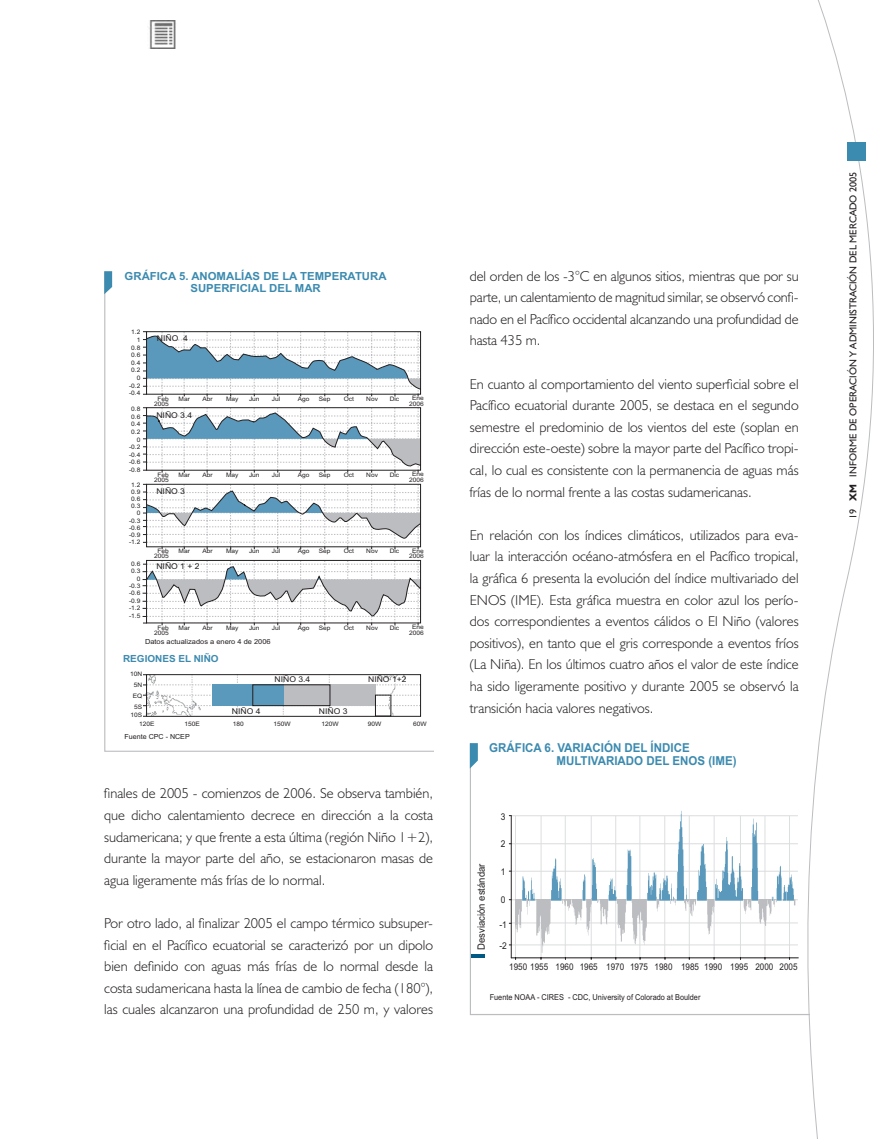
<style>
.page{position:relative;width:884px;height:1139px;background:#fff}
.page>*{position:absolute;margin:0;border:0;box-sizing:border-box;transform-origin:0 0}
.t1{font:300 14.4px/21.6px "Humanist 521 BT";color:#231f20;text-align:justify}
.t2{font:700 12.3px/13px "Arial";color:#3b8aaf;scale:.94 1}
.t3{font:700 11.1px/11.9px "Arial";color:#3b8aaf;text-align:center}
.t4{font:10.05px "Humanist 521 BT";color:#231f20}
.t5{font:10.05px "Arial";color:#231f20;scale:.94 1}
.t6{font:700 9.75px "Arial";color:#3b8aaf}
.t7{font:9.3px "Arial";color:#231f20;scale:.88 1}
.t8{font:9.3px "Arial";color:#231f20;scale:.9 1}
.t9{font:8.1px "Arial";color:#231f20;scale:.9 1}
.t10{font:7.95px "Arial";color:#231f20;scale:1.07 1}
.t11{font:6.9px "Arial";color:#231f20;scale:1.07 1}
.t12{font:6.9px "Arial";color:#231f20}
.t13{font:6.15px/7.6px "Arial";color:#231f20;text-align:center;scale:1.07 1}
.s1{font-weight:700}
</style>
<div class="page">
<svg style="left:790px;top:0;width:84px;height:1139px"></svg>
<div style="left:847px;top:142px;width:18px;height:19px;background:#3b8aaf"></div>
<svg style="left:469px;top:742px;width:340px;height:273px"></svg>
<svg style="left:470px;top:743px;width:8px;height:26px"></svg>
<hr style="left:471px;top:954px;width:14px;height:3px;background:#005983">
<img style="left:485px;top:794px;width:313px;height:106px">
<img style="left:485px;top:900px;width:313px;height:73px">
<svg style="left:104px;top:271px;width:329px;height:481px"></svg>
<svg style="left:104px;top:271px;width:8px;height:23px"></svg>
<svg style="left:142px;top:561px;width:278px;height:64px"></svg>
<svg style="left:146px;top:331px;width:275px;height:293px"></svg>
<img style="left:131px;top:670px;width:302px;height:62px">
<div style="left:146px;top:674px;width:275px;height:43px;border:1px solid #231f20"></div>
<img style="left:149px;top:20px;width:27px;height:29px">
<p class="t3" style="left:125px;top:270px;width:263px">GRÁFICA 5. ANOMALÍAS DE LA TEMPERATURA<br>SUPERFICIAL DEL MAR</p>
<p class="t13" style="left:129px;top:329px;width:12px;text-align:right">1.2<br>1<br>0.8<br>0.6<br>0.4<br>0.2<br>0 -0.2 -0.4</p>
<p class="t10" style="left:156px;top:412px;width:35px">NIÑO 3.4</p>
<p class="t10" style="left:157px;top:335px;width:30px">NIÑO 4</p>
<p class="t13" style="left:154px;top:397px;width:15px;line-height:5.1px">Feb<br>2005</p>
<p class="t13" style="left:178px;top:396px;width:12px">Mar</p>
<p class="t13" style="left:202px;top:396px;width:11px">Abr</p>
<p class="t13" style="left:226px;top:396px;width:13px">May</p>
<p class="t13" style="left:249px;top:396px;width:11px">Jun</p>
<p class="t13" style="left:272px;top:396px;width:9px">Jul</p>
<p class="t13" style="left:298px;top:396px;width:12px">Ago</p>
<p class="t13" style="left:319px;top:396px;width:12px">Sep</p>
<p class="t13" style="left:344px;top:396px;width:11px">Oct</p>
<p class="t13" style="left:366px;top:396px;width:12px">Nov</p>
<p class="t13" style="left:389px;top:396px;width:10px">Dic</p>
<p class="t13" style="left:409px;top:396px;width:15px;line-height:5.1px">Ene<br>2006</p>
<p class="t13" style="left:129px;top:406px;width:12px;text-align:right">0.8<br>0.6<br>0.4<br>0.2<br>0 -0.2 -0.4 -0.6 -0.8</p>
<p class="t13" style="left:129px;top:481px;width:12px;line-height:7.2px;text-align:right">1.2<br>0.9<br>0.6<br>0.3<br>0 -0.3 -0.6 -0.9 -1.2</p>
<p class="t13" style="left:129px;top:561px;width:12px;text-align:right">0.6<br>0.3<br>0 -0.3 -0.6 -0.9 -1.2 -1.5</p>
<p class="t13" style="left:154px;top:473px;width:15px;line-height:5.1px">Feb<br>2005</p>
<p class="t13" style="left:178px;top:472px;width:12px">Mar</p>
<p class="t13" style="left:202px;top:472px;width:11px">Abr</p>
<p class="t13" style="left:226px;top:472px;width:13px">May</p>
<p class="t13" style="left:249px;top:472px;width:11px">Jun</p>
<p class="t13" style="left:272px;top:472px;width:9px">Jul</p>
<p class="t13" style="left:298px;top:472px;width:12px">Ago</p>
<p class="t13" style="left:319px;top:472px;width:12px">Sep</p>
<p class="t13" style="left:344px;top:472px;width:11px">Oct</p>
<p class="t13" style="left:366px;top:472px;width:12px">Nov</p>
<p class="t13" style="left:389px;top:472px;width:10px">Dic</p>
<p class="t13" style="left:409px;top:472px;width:15px;line-height:5.1px">Ene<br>2006</p>
<p class="t10" style="left:156px;top:488px;width:28px">NIÑO 3</p>
<p class="t13" style="left:154px;top:549px;width:15px;line-height:5.1px">Feb<br>2005</p>
<p class="t13" style="left:178px;top:548px;width:12px">Mar</p>
<p class="t13" style="left:202px;top:548px;width:11px">Abr</p>
<p class="t13" style="left:226px;top:548px;width:13px">May</p>
<p class="t13" style="left:249px;top:548px;width:11px">Jun</p>
<p class="t13" style="left:272px;top:548px;width:9px">Jul</p>
<p class="t13" style="left:298px;top:548px;width:12px">Ago</p>
<p class="t13" style="left:319px;top:548px;width:12px">Sep</p>
<p class="t13" style="left:344px;top:548px;width:11px">Oct</p>
<p class="t13" style="left:366px;top:548px;width:12px">Nov</p>
<p class="t13" style="left:389px;top:548px;width:10px">Dic</p>
<p class="t13" style="left:409px;top:549px;width:15px;line-height:5.1px">Ene<br>2006</p>
<p class="t10" style="left:156px;top:564px;width:42px">NIÑO 1 + 2</p>
<p class="t13" style="left:178px;top:624px;width:12px">Mar</p>
<p class="t13" style="left:202px;top:624px;width:11px">Abr</p>
<p class="t13" style="left:226px;top:624px;width:13px">May</p>
<p class="t13" style="left:249px;top:624px;width:11px">Jun</p>
<p class="t13" style="left:272px;top:624px;width:9px">Jul</p>
<p class="t13" style="left:298px;top:624px;width:12px">Ago</p>
<p class="t13" style="left:319px;top:624px;width:12px">Sep</p>
<p class="t13" style="left:344px;top:624px;width:11px">Oct</p>
<p class="t13" style="left:366px;top:624px;width:12px">Nov</p>
<p class="t13" style="left:389px;top:624px;width:10px">Dic</p>
<p class="t13" style="left:409px;top:625px;width:15px;line-height:5.1px">Ene<br>2006</p>
<p class="t13" style="left:154px;top:626px;width:15px;line-height:5.1px">Feb<br>2005</p>
<p class="t11" style="left:145px;top:639px;width:119px">Datos actualizados a enero 4 de 2006</p>
<p class="t6" style="left:123px;top:653px;width:97px">REGIONES EL NIÑO</p>
<p class="t13" style="left:133px;top:669px;width:10px;line-height:10.8px;text-align:justify;text-indent:-3px">10N 5N EQ 5S</p>
<p class="t13" style="left:130px;top:712px;width:12px">10S</p>
<p class="t10" style="left:274px;top:676px;width:35px">NIÑO 3.4</p>
<p class="t10" style="left:232px;top:708px;width:28px">NIÑO 4</p>
<p class="t10" style="left:319px;top:708px;width:28px">NIÑO 3</p>
<p class="t10" style="left:368px;top:676px;width:37px">NIÑO 1+2</p>
<p class="t13" style="left:139px;top:720px;width:16px">120E</p>
<p class="t13" style="left:184px;top:721px;width:16px">150E</p>
<p class="t13" style="left:233px;top:721px;width:12px">180</p>
<p class="t13" style="left:273px;top:721px;width:18px">150W</p>
<p class="t13" style="left:321px;top:721px;width:18px">120W</p>
<p class="t13" style="left:368px;top:721px;width:14px">90W</p>
<p class="t13" style="left:413px;top:721px;width:14px">60W</p>
<p class="t12" style="left:125px;top:734px;width:67px">Fuente CPC - NCEP</p>
<p class="t1" style="left:104px;top:784px;width:330px">finales de 2005 - comienzos de 2006. Se observa también, que dicho calentamiento decrece en dirección a la costa sudamericana; y que frente a esta última (región Niño 1+2), durante la mayor parte del año, se estacionaron masas de agua ligeramente más frías de lo normal.</p>
<p class="t1" style="left:104px;top:914px;width:330px">Por otro lado, al finalizar 2005 el campo térmico subsuper&shy;ficial en el Pacífico ecuatorial se caracterizó por un dipolo bien definido con aguas más frías de lo normal desde la costa sudamericana hasta la línea de cambio de fecha (180°), las cuales alcanzaron una profundidad de 250 m, y valores</p>
<p class="t1" style="left:469px;top:266px;width:330px">del orden de los -3°C en algunos sitios, mientras que por su parte, un calentamiento de magnitud similar, se observó confi&shy;nado en el Pacífico occidental alcanzando una profundidad de hasta 435 m.</p>
<p class="t1" style="left:469px;top:374px;width:330px">En cuanto al comportamiento del viento superficial sobre el Pacífico ecuatorial durante 2005, se destaca en el segundo semestre el predominio de los vientos del este (soplan en dirección este-oeste) sobre la mayor parte del Pacífico tropi&shy;cal, lo cual es consistente con la permanencia de aguas más frías de lo normal frente a las costas sudamericanas.</p>
<p class="t1" style="left:469px;top:525px;width:330px">En relación con los índices climáticos, utilizados para eva&shy;luar la interacción océano-atmósfera en el Pacífico tropical, la gráfica 6 presenta la evolución del índice multivariado del ENOS (IME). Esta gráfica muestra en color azul los perío&shy;dos correspondientes a eventos cálidos o El Niño (valores positivos), en tanto que el gris corresponde a eventos fríos (La Niña). En los últimos cuatro años el valor de este índice ha sido ligeramente positivo y durante 2005 se observó la transición hacia valores negativos.</p>
<p class="t2" style="left:556px;top:741px;width:193px;text-indent:-67px">GRÁFICA 6. VARIACIÓN DEL ÍNDICE<br>MULTIVARIADO DEL ENOS (IME)</p>
<p class="t5" style="left:477px;top:950px;width:93px;rotate:-90deg">Desviación estándar</p>
<p class="t8" style="left:500px;top:813px;width:7px">3</p>
<p class="t8" style="left:500px;top:841px;width:7px">2</p>
<p class="t8" style="left:500px;top:868px;width:7px">1</p>
<p class="t8" style="left:500px;top:897px;width:7px">0</p>
<p class="t8" style="left:499px;top:922px;width:10px">-1</p>
<p class="t8" style="left:499px;top:942px;width:10px">-2</p>
<p class="t7" style="left:509px;top:964px;width:329px">1950 1955 1960 1965 1970 1975 1980 1985 1990 1995 2000 2005</p>
<p class="t9" style="left:489px;top:994px;width:236px">Fuente NOAA - CIRES - CDC, University of Colorado at Boulder</p>
<p class="t4" style="left:849px;top:519px;width:349px;rotate:-90deg">19 <span class="s1">XM</span> INFORME DE OPERACIÓN Y ADMINISTRACIÓN DEL MERCADO 2005</p>
</div>
